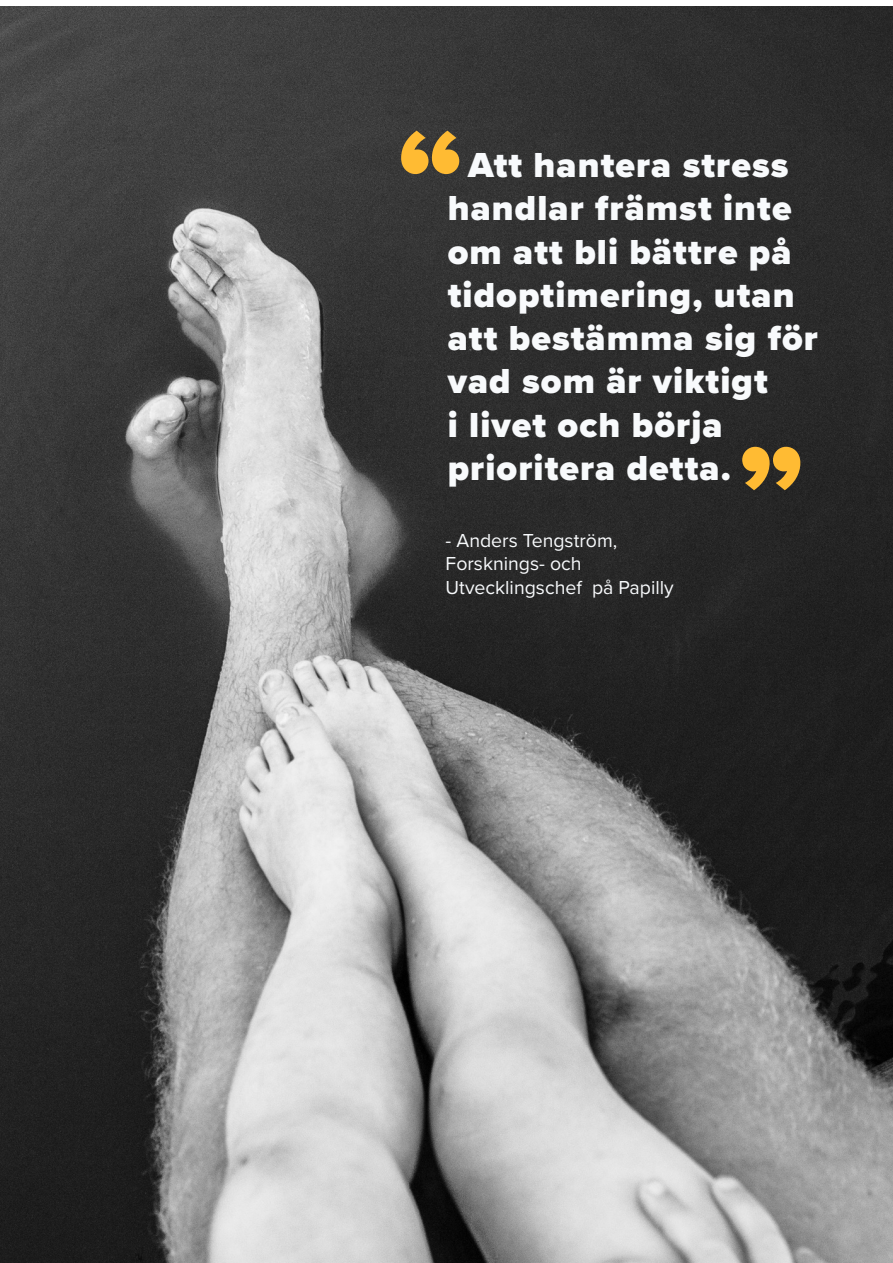
<style>
.page{position:relative;width:893px;height:1263px;background:#fff}
.page>*{position:absolute;margin:0;border:0;box-sizing:border-box;transform-origin:0 0}
.Rubrik_1{font:900 124.5px "Proxima Nova";color:#fb3}
.t1{font:900 36px/43.2px "Proxima Nova";letter-spacing:.03em;color:#f8fafc}
.t2{font:19.5px "Proxima Nova";color:#f8fafc}
</style>
<div class="page">
<img style="left:0;top:6px;width:893px;height:1257px">
<p class="Rubrik_1" style="left:463px;top:224px;width:67px;rotate:-180deg">”</p>
<p class="t1" style="left:448px;top:143px;width:372px;text-indent:21px">Att hantera stress handlar främst inte om att bli bättre på tidoptimering, utan att bestämma sig för vad som är viktigt<br>i livet och börja prioritera detta.</p>
<p class="Rubrik_1" style="left:738px;top:397px;width:67px">”</p>
<p class="t2" style="left:446px;top:526px;width:173px">- Anders Tengström,</p>
<p class="t2" style="left:446px;top:549px;width:137px">Forsknings- och</p>
<p class="t2" style="left:446px;top:573px;width:230px">Utvecklingschef på Papilly</p>
</div>
